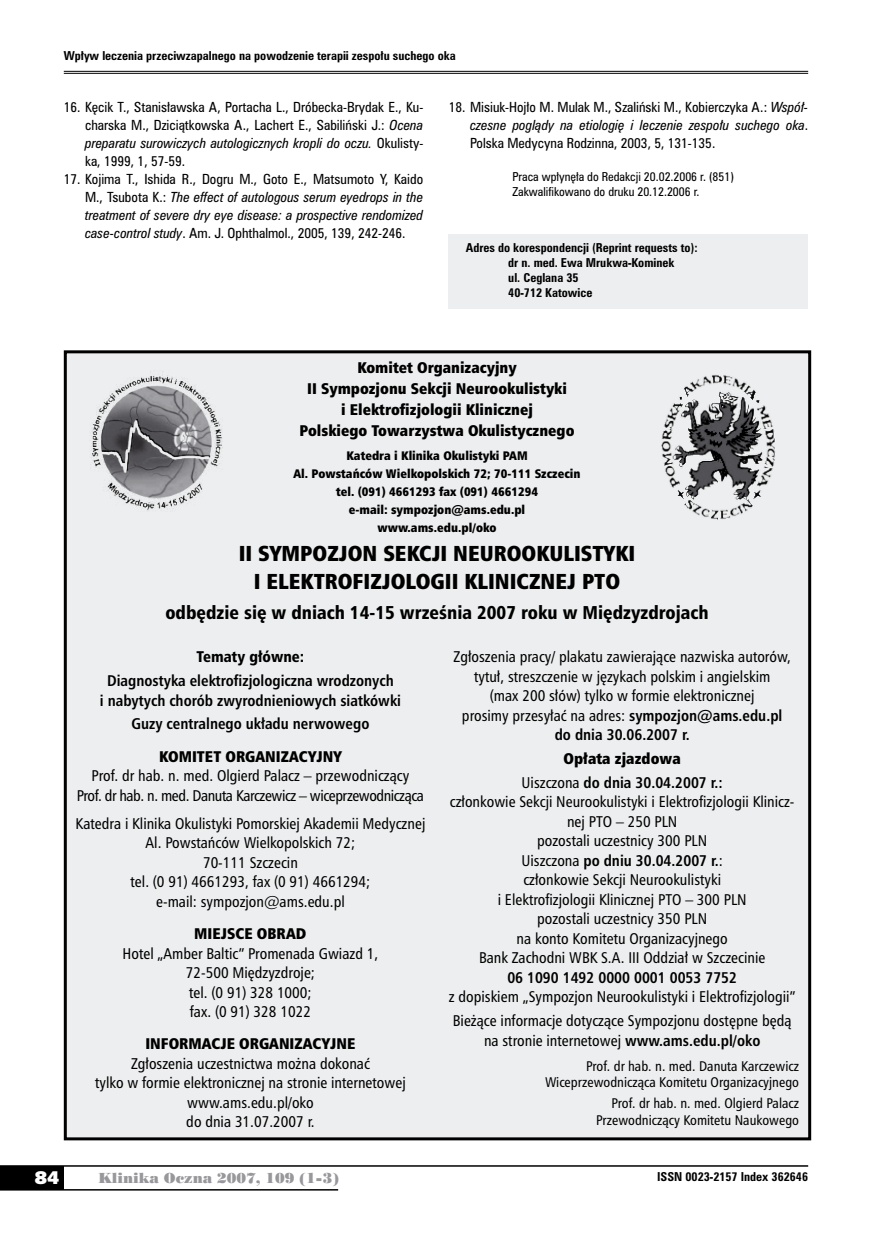
<style>
.page{position:relative;width:872px;height:1234px;background:#fff}
.page>*{position:absolute;margin:0;border:0;box-sizing:border-box;transform-origin:0 0}
.t1{font:21px/28.5px "Humnst 777 X Blk Cn PL";letter-spacing:.12em;color:#000;text-align:right}
.t2{font:21px "Humnst 777 X Blk Cn PL";letter-spacing:.005em;color:#000}
.t3{font:18px "Humnst 777 Blk Cn PL";color:#000}
.t4{font:18px "Humanst 531 U Blk PL";color:#fff}
.t5{font:15px/19.5px "Humnst 777 Cn PL";color:#000;text-align:center}
.t6{font:15px/21px "Humnst 777 X Blk Cn PL";color:#000;text-align:center}
.t7{font:700 15px/19.5px "Humnst 777 Cn PL";color:#000;text-align:center}
.t8{font:15px/19.5px "Humnst 777 Cn PL";letter-spacing:-.03em;color:#000;text-align:center}
.t9{font:15px "Humnst 777 Blk Cn PL";color:#000}
.t10{font:13.5px/16.5px "Humnst 777 Cn PL";color:#000;text-align:right}
.t11{font:13.5px "Poster Bodoni PL";color:#98989c}
.t12{font:12.75px/18px "Zurich Cn PL";color:#000;text-align:justify}
.t13{font:italic 12.75px/18px "Zurich Cn PL";color:#000;text-align:justify}
.t14{font:12px/18px "Humnst 777 X Blk Cn PL";color:#000;text-align:center}
.t15{font:700 11.25px/15px "Zurich Cn PL";color:#000}
.t16{font:11.25px/15px "Zurich Cn PL";color:#000}
.s1{font-style:italic}
.s2{font-style:normal}
.s3{font-weight:700}
</style>
<div class="page">
<div style="left:0;top:1165px;width:64px;height:24px;background:#000"></div>
<hr style="left:0;top:1164px;width:808px;height:2px;background:#000">
<hr style="left:0;top:1188px;width:338px;height:2px;background:#000">
<hr style="left:64px;top:71px;width:744px;height:1px;background:#000">
<hr style="left:64px;top:73px;width:744px;height:1px;background:#000">
<div style="left:449px;top:234px;width:359px;height:74px;background:#edeeef"></div>
<div style="left:65px;top:352px;width:744px;height:786px;background:#edeeef"></div>
<div style="left:64px;top:350px;width:747px;height:790px;border:3px solid #000"></div>
<img style="left:90px;top:371px;width:133px;height:140px">
<img style="left:661px;top:375px;width:114px;height:145px">
<p class="t15" style="left:64px;top:48px;width:393px">Wpływ leczenia przeciwzapalnego na powodzenie terapii zespołu suchego oka</p>
<p class="t12" style="left:85px;top:97px;width:340px;text-indent:-21px">16. Kęcik T., Stanisławska A, Portacha L., Dróbecka-Brydak E., Ku&shy;charska M., Dziciątkowska A., Lachert E., Sabiliński J.: <span class="s1">Ocena preparatu surowiczych autologicznych kropli do oczu.</span> Okulisty&shy;ka, 1999, 1, 57-59.</p>
<p class="t13" style="left:85px;top:169px;width:340px;text-indent:-21px"><span class="s2">17. Kojima T., Ishida R., Dogru M., Goto E., Matsumoto Y, Kaido M., Tsubota K.:</span> The effect of autologous serum eyedrops in the treatment of severe dry eye disease: a prospective rendomized case-control study<span class="s2">. Am. J. Ophthalmol., 2005, 139, 242-246.</span></p>
<p class="t12" style="left:470px;top:97px;width:340px;text-indent:-21px">18. Misiuk-Hojło M. Mulak M., Szaliński M., Kobierczyka A.: <span class="s1">Współ&shy;czesne poglądy na etiologię i leczenie zespołu suchego oka</span>.<br>Polska Medycyna Rodzinna, 2003, 5, 131-135.</p>
<p class="t16" style="left:512px;top:169px;width:223px">Praca wpłynęła do Redakcji 20.02.2006 r. (851)<br>Zakwalifikowano do druku 20.12.2006 r.</p>
<p class="t15" style="left:508px;top:239px;width:191px;text-indent:-43px">Adres do korespondencji (Reprint requests to): dr n. med. Ewa Mrukwa-Kominek<br>ul. Ceglana 35<br>40-712 Katowice</p>
<p class="t6" style="left:300px;top:356px;width:276px">Komitet Organizacyjny<br>II Sympozjonu Sekcji Neurookulistyki<br>i Elektrofizjologii Klinicznej<br>Polskiego Towarzystwa Okulistycznego</p>
<p class="t14" style="left:293px;top:446px;width:288px">Katedra i Klinika Okulistyki PAM<br>Al. Powstańców Wielkopolskich 72; 70-111 Szczecin tel. (091) 4661293 fax (091) 4661294<br>e-mail: sympozjon@ams.edu.pl www.ams.edu.pl/oko</p>
<h1 class="t2" style="left:239px;top:539px;width:59px">II Sympo</h1>
<h1 class="t2" style="left:327px;top:539px;width:195px">zjon Sekcji Neurook</h1>
<h1 class="t1" style="left:254px;top:538px;width:371px">ulistyki<br>i Elektrofizjologii Klinicznej PTO</h1>
<p class="t3" style="left:165px;top:600px;width:545px">odbędzie się w dniach 14-15 września 2007 roku w Międzyzdrojach</p>
<p class="t9" style="left:196px;top:647px;width:109px">Tematy główne:</p>
<p class="t7" style="left:100px;top:670px;width:303px">Diagnostyka elektrofizjologiczna wrodzonych<br>i nabytych chorób zwyrodnieniowych siatkówki</p>
<p class="t7" style="left:131px;top:713px;width:239px">Guzy centralnego układu nerwowego</p>
<p class="t6" style="left:159px;top:745px;width:185px">KOMITET ORGANIZACYJ NY</p>
<p class="t8" style="left:77px;top:765px;width:348px">Prof. dr hab. n. med. Olgierd Palacz – przewodniczący<br>Prof. dr hab. n. med. Danuta Karczewicz – wiceprzewodnicząca</p>
<p class="t5" style="left:75px;top:813px;width:351px">Katedra i Klinika Okulistyki Pomorskiej Akademii Medycznej Al. Powstańców Wielkopolskich 72;<br>70-111 Szczecin<br>tel. (0 91) 4661293, fax (0 91) 4661294;<br>e-mail: sympozjon@ams.edu.pl</p>
<p class="t6" style="left:194px;top:922px;width:114px">MIEJSCE OBRAD</p>
<p class="t5" style="left:123px;top:942px;width:257px">Hotel „Amber Baltic” Promenada Gwiazd 1,<br>72-500 Międzyzdroje;<br>tel. (0 91) 328 1000;<br>fax. (0 91) 328 1022</p>
<p class="t6" style="left:145px;top:1032px;width:212px">INFORMACJ E ORGANIZACYJ NE</p>
<p class="t5" style="left:95px;top:1053px;width:312px">Zgłoszenia uczestnictwa można dokonać<br>tylko w formie elektronicznej na stronie internetowej www.ams.edu.pl/oko<br>do dnia 31.07.2007 r.</p>
<p class="t5" style="left:453px;top:646px;width:339px">Zgłoszenia pracy/ plakatu zawierające nazwiska autorów, tytuł, streszczenie w językach polskim i angielskim<br>(max 200 słów) tylko w formie elektronicznej<br>prosimy przesyłać na adres: <span class="s3">sympozjon@ams.edu.pl do dnia 30.06.2007 r.</span></p>
<p class="t6" style="left:563px;top:747px;width:119px">Opłata zjazdowa</p>
<p class="t5" style="left:450px;top:772px;width:346px">Uiszczona <span class="s3">do dnia 30.04.2007 r.:<br></span>członkowie Sekcji Neurookulistyki i Elektrofizjologii Klinicz&shy;nej PTO – 250 PLN<br>pozostali uczestnicy 300 PLN<br>Uiszczona <span class="s3">po dniu 30.04.2007 r.</span>:<br>członkowie Sekcji Neurookulistyki<br>i Elektrofizjologii Klinicznej PTO – 300 PLN<br>pozostali uczestnicy 350 PLN<br>na konto Komitetu Organizacyjnego<br>Bank Zachodni WBK S.A. III Oddział w Szczecinie</p>
<p class="t7" style="left:507px;top:967px;width:231px">06 1090 1492 0000 0001 0053 7752</p>
<p class="t5" style="left:449px;top:984px;width:348px;line-height:23.7px;text-align:left">z dopiskiem „Sympozjon Neurookulistyki i Elektrofizjologii”<br>Bieżące informacje dotyczące Sympozjonu dostępne będą</p>
<p class="t5" style="left:484px;top:1030px;width:278px">na stronie internetowej <span class="s3">www.ams.edu.pl/oko</span></p>
<p class="t10" style="left:545px;top:1057px;width:255px">Prof. dr hab. n. med. Danuta Karczewicz<br>Wiceprzewodnicząca Komitetu Organizacyjnego</p>
<p class="t10" style="left:596px;top:1094px;width:204px">Prof. dr hab. n. med. Olgierd Palacz<br>Przewodniczący Komitetu Naukowego</p>
<p class="t4" style="left:35px;top:1165px;width:26px">84</p>
<p class="t11" style="left:99px;top:1168px;width:242px">Klinika Oczna 2007, 109 (1-3)</p>
<p class="t15" style="left:657px;top:1168px;width:152px">ISSN 0023-2157 Index 362646</p>
</div>
